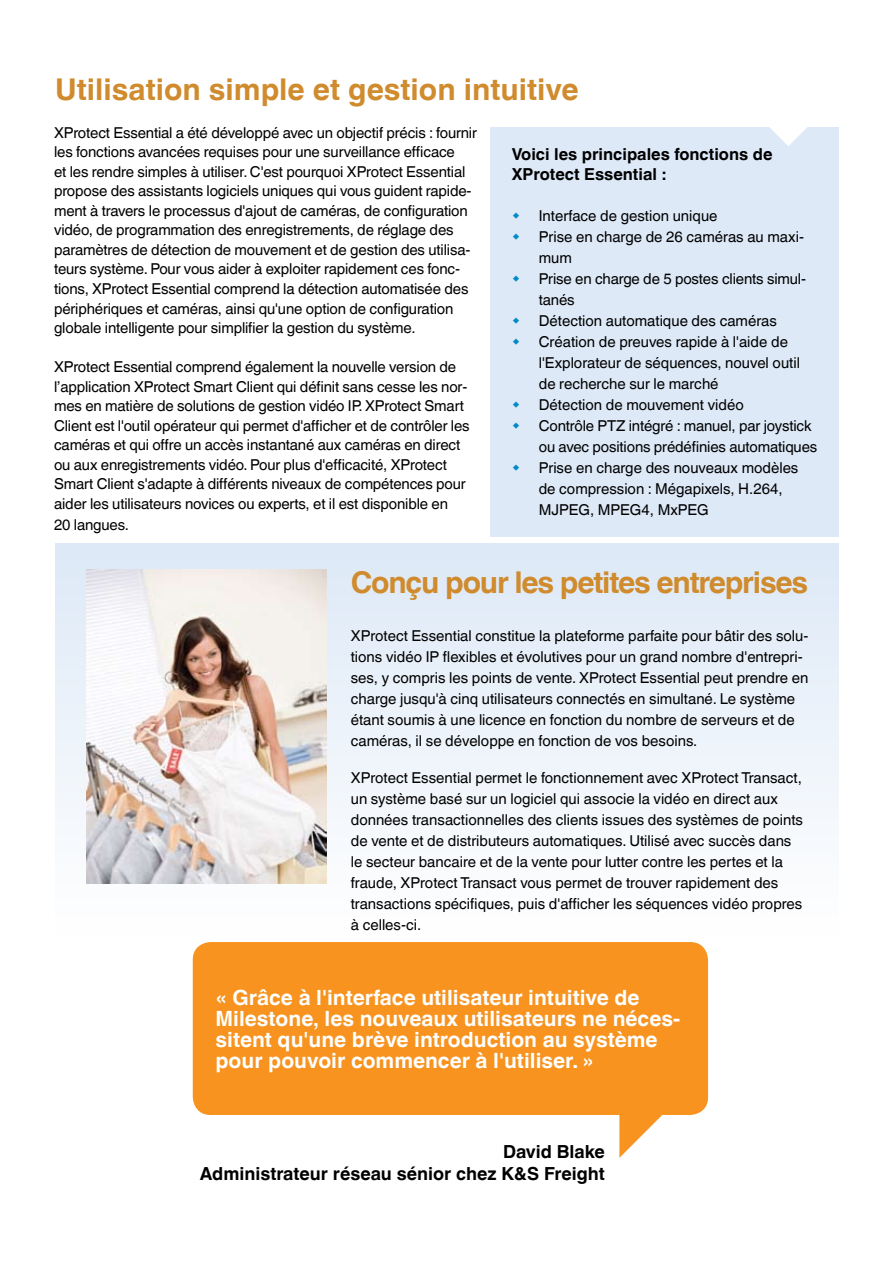
<style>
.page{position:relative;width:893px;height:1263px;background:#fff}
.page>*{position:absolute;margin:0;border:0;box-sizing:border-box;transform-origin:0 0}
.t1{font:700 30px "Helvetica World";color:#cf8b2d}
.t2{font:700 30px "Helvetica World";letter-spacing:-.04em;color:#cf8b2d}
.t3{font:700 21px/21px "Helvetica World";color:#fff}
.t4{font:700 18px/21.6px "Helvetica World";color:#000;text-align:right}
.t5{font:700 16.5px/19.8px "Helvetica World";color:#000}
.t6{font:15px/21px "Helvetica World";letter-spacing:-.01em;color:#000}
</style>
<div class="page">
<div style="left:55px;top:543px;width:784px;height:392px;background:linear-gradient(to bottom,#dde9f7,#fefefe)"></div>
<div style="left:490px;top:127px;width:349px;height:409px;background:#dde9f7"></div>
<img style="left:86px;top:570px;width:240px;height:313px">
<svg style="left:619px;top:1115px;width:43px;height:43px"></svg>
<div style="left:193px;top:942px;width:515px;height:173px;background:#f7931e;border-radius:18px"></div>
<svg style="left:769px;top:127px;width:38px;height:19px"></svg>
<h1 class="t1" style="left:55px;top:72px;width:525px">Utilisation simple et gestion intuitive</h1>
<p class="t6" style="left:54px;top:123px;width:424px;line-height:19.5px">XProtect Essential a été développé avec un objectif précis : fournir les fonctions avancées requises pour une surveillance efficace<br>et les rendre simples à utiliser. C'est pourquoi XProtect Essential propose des assistants logiciels uniques qui vous guident rapide&shy;ment à travers le processus d'ajout de caméras, de configuration vidéo, de programmation des enregistrements, de réglage des paramètres de détection de mouvement et de gestion des utilisa&shy;teurs système. Pour vous aider à exploiter rapidement ces fonc&shy;tions, XProtect Essential comprend la détection automatisée des périphériques et caméras, ainsi qu'une option de configuration globale intelligente pour simplifier la gestion du système.</p>
<p class="t6" style="left:54px;top:357px;width:417px;line-height:19.5px">XProtect Essential comprend également la nouvelle version de l’application XProtect Smart Client qui définit sans cesse les nor&shy;mes en matière de solutions de gestion vidéo IP. XProtect Smart Client est l'outil opérateur qui permet d'afficher et de contrôler les caméras et qui offre un accès instantané aux caméras en direct ou aux enregistrements vidéo. Pour plus d'efficacité, XProtect Smart Client s'adapte à différents niveaux de compétences pour aider les utilisateurs novices ou experts, et il est disponible en</p>
<p class="t6" style="left:54px;top:514px;width:77px">20 langues.</p>
<h1 class="t2" style="left:351px;top:565px;width:459px">Conçu pour les petites entreprises</h1>
<p class="t6" style="left:351px;top:625px;width:459px">XProtect Essential constitue la plateforme parfaite pour bâtir des solu&shy;tions vidéo IP flexibles et évolutives pour un grand nombre d'entrepri&shy;ses, y compris les points de vente. XProtect Essential peut prendre en charge jusqu'à cinq utilisateurs connectés en simultané. Le système étant soumis à une licence en fonction du nombre de serveurs et de caméras, il se développe en fonction de vos besoins.</p>
<p class="t6" style="left:351px;top:767px;width:454px">XProtect Essential permet le fonctionnement avec XProtect Transact, un système basé sur un logiciel qui associe la vidéo en direct aux données transactionnelles des clients issues des systèmes de points de vente et de distributeurs automatiques. Utilisé avec succès dans le secteur bancaire et de la vente pour lutter contre les pertes et la fraude, XProtect Transact vous permet de trouver rapidement des transactions spécifiques, puis d'afficher les séquences vidéo propres à celles-ci.</p>
<p class="t5" style="left:512px;top:145px;width:262px">Voici les principales fonctions de<br>XProtect Essential :</p>
<p class="t6" style="left:539px;top:205px;width:280px">Interface de gestion unique<br>Prise en charge de 26 caméras au maxi&shy;mum<br>Prise en charge de 5 postes clients simul&shy;tanés<br>Détection automatique des caméras<br>Création de preuves rapide à l'aide de l'Explorateur de séquences, nouvel outil de recherche sur le marché<br>Détection de mouvement vidéo<br>Contrôle PTZ intégré : manuel, par joystick ou avec positions prédéfinies automatiques<br>Prise en charge des nouveaux modèles de compression : Mégapixels, H.264,<br>MJPEG, MPEG4, MxPEG</p>
<h2 class="t3" style="left:216px;top:987px;width:466px">« Grâce à l'interface utilisateur intuitive de Milestone, les nouveaux utilisateurs ne néces&shy;sitent qu'une brève introduction au système pour pouvoir commencer à l'utiliser. »</h2>
<p class="t4" style="left:200px;top:1141px;width:407px">David Blake<br>Administrateur réseau sénior chez K&amp;S Freight</p>
</div>
